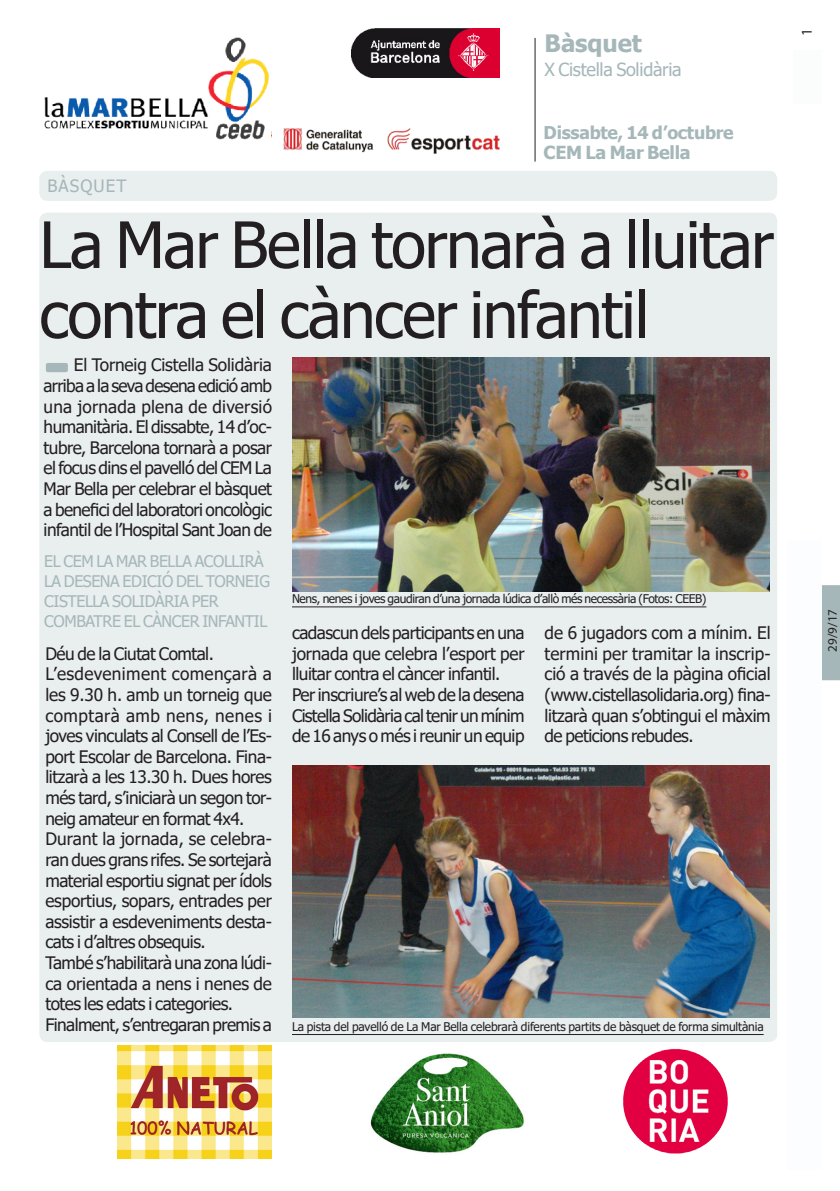
<style>
.page{position:relative;width:840px;height:1191px;background:#fff}
.page>*{position:absolute;margin:0;border:0;box-sizing:border-box;transform-origin:0 0}
.totc_TITULAR-noti-31{font:64px/70px "Tahoma";letter-spacing:-.025em;color:#231f20}
.t1{font:700 24px "Tahoma";letter-spacing:-.005em;color:#a5b7b9}
.t2{font:18px "Tahoma";letter-spacing:-.015em;color:#a5b7b9}
.t3{font:700 18px "Tahoma";letter-spacing:-.015em;color:#a5b7b9}
.t4{font:700 17.6px "Tahoma";letter-spacing:-.015em;color:#a5b7b9}
.totc_TEXT_BASE{font:17.2px/20.6px "Tahoma";letter-spacing:-.03em;color:#231f20;text-align:justify}
.totc_EPÍGRAF{font:17px "Tahoma";letter-spacing:.065em;color:#a5b7b9}
.totc_EPÍGRAF-2{font:16px/20px "Tahoma";letter-spacing:-.025em;color:#a5b7b9}
.t5{font:15px "Myriad Pro";color:#231f20}
.totc_FRASE_noti-càrr{font:13px "Myriad Pro";color:#231f20}
.totc_PEU_FOTO{font:12px "Tahoma";letter-spacing:-.015em;color:#231f20}
.totc_PEU_FOTO-2{font:12px "Tahoma";letter-spacing:-.035em;color:#231f20}
</style>
<div class="page">
<div style="left:822px;top:585px;width:17px;height:95px;background:#a5b7b9"></div>
<div style="left:39px;top:213px;width:737px;height:829px;background:#e9eeef;border-radius:8px"></div>
<div style="left:39px;top:171px;width:737px;height:30px;background:#e9eeef;border-radius:8px"></div>
<img style="left:292px;top:357px;width:477px;height:234px">
<hr style="left:292px;top:606px;width:414px;height:1px;background:#231f20">
<hr style="left:534px;top:38px;width:1px;height:124px;background:#231f20">
<div style="left:787px;top:540px;width:34px;height:629px;background:#fbfdfe"></div>
<div style="left:793px;top:50px;width:28px;height:54px;background:#fbfdfc"></div>
<img style="left:351px;top:28px;width:148px;height:50px">
<img style="left:283px;top:128px;width:217px;height:26px">
<img style="left:292px;top:765px;width:476px;height:252px">
<hr style="left:292px;top:1034px;width:471px;height:1px;background:#231f20">
<div style="left:46px;top:363px;width:22px;height:9px;background:#a5b7b9;border-radius:2px"></div>
<img style="left:623px;top:1048px;width:105px;height:106px">
<img style="left:370px;top:1053px;width:153px;height:100px">
<img style="left:117px;top:1045px;width:155px;height:113px">
<img style="left:44px;top:38px;width:225px;height:102px">
<p class="t1" style="left:544px;top:27px;width:99px">Bàsquet</p>
<p class="t2" style="left:544px;top:58px;width:138px">X Cistella Solidària</p>
<p class="totc_EPÍGRAF" style="left:47px;top:174px;width:80px">BÀSQUET</p>
<p class="t4" style="left:543px;top:120px;width:191px">Dissabte, 14 d’octubre</p>
<p class="t3" style="left:543px;top:140px;width:148px">CEM La Mar Bella</p>
<p class="totc_TITULAR-noti-31" style="left:39px;top:213px;width:735px">La Mar Bella tornarà a lluitar contra el càncer infantil</p>
<p class="totc_TEXT_BASE" style="left:44px;top:356px;width:230px;text-indent:30px">El Torneig Cistella Solidària arriba a la seva desena edició amb una jornada plena de diversió humanitària. El dissabte, 14 d’oc&shy;tubre, Barcelona tornarà a posar el focus dins el pavelló del CEM La Mar Bella per celebrar el bàsquet a benefici del laboratori oncològic infantil de l’Hospital Sant Joan de</p>
<p class="totc_EPÍGRAF-2" style="left:44px;top:552px;width:227px">EL CEM LA MAR BELLA ACOLLIRÀ<br>LA DESENA EDICIÓ DEL TORNEIG<br>CISTELLA SOLIDÀRIA PER<br>COMBATRE EL CÀNCER INFANTIL</p>
<p class="totc_TEXT_BASE" style="left:45px;top:644px;width:170px">Déu de la Ciutat Comtal.</p>
<p class="totc_TEXT_BASE" style="left:45px;top:665px;width:228px">L’esdeveniment començarà a les 9.30 h. amb un torneig que comptarà amb nens, nenes i joves vinculats al Consell de l’Es&shy;port Escolar de Barcelona. Fina&shy;litzarà a les 13.30 h. Dues hores més tard, s’iniciarà un segon tor&shy;neig amateur en format 4x4.</p>
<p class="totc_TEXT_BASE" style="left:45px;top:829px;width:228px">Durant la jornada, se celebra&shy;ran dues grans rifes. Se sortejarà material esportiu signat per ídols esportius, sopars, entrades per assistir a esdeveniments desta&shy;cats i d’altres obsequis.</p>
<p class="totc_TEXT_BASE" style="left:45px;top:953px;width:228px">També s’habilitarà una zona lúdi&shy;ca orientada a nens i nenes de totes les edats i categories.</p>
<p class="totc_TEXT_BASE" style="left:45px;top:1015px;width:228px">Finalment, s’entregaran premis a</p>
<p class="totc_PEU_FOTO-2" style="left:292px;top:590px;width:415px">Nens, nenes i joves gaudiran d’una jornada lúdica d’allò més necessària (Fotos: CEEB)</p>
<p class="totc_TEXT_BASE" style="left:292px;top:623px;width:234px">cadascun dels participants en una jornada que celebra l’esport per lluitar contra el càncer infantil.</p>
<p class="totc_TEXT_BASE" style="left:292px;top:685px;width:234px">Per inscriure’s al web de la desena Cistella Solidària cal tenir un mínim de 16 anys o més i reunir un equip</p>
<p class="totc_TEXT_BASE" style="left:544px;top:623px;width:227px">de 6 jugadors com a mínim. El termini per tramitar la inscrip&shy;ció a través de la pàgina oficial (www.cistellasolidaria.org) fina&shy;litzarà quan s’obtingui el màxim de peticions rebudes.</p>
<p class="totc_PEU_FOTO" style="left:292px;top:1018px;width:473px">La pista del pavelló de La Mar Bella celebrarà diferents partits de bàsquet de forma simultània</p>
<p class="t5" style="left:797px;top:36px;width:9px;rotate:-90deg">1</p>
<p class="totc_FRASE_noti-càrr" style="left:824px;top:652px;width:44px;rotate:-90deg">29/9/17</p>
</div>
